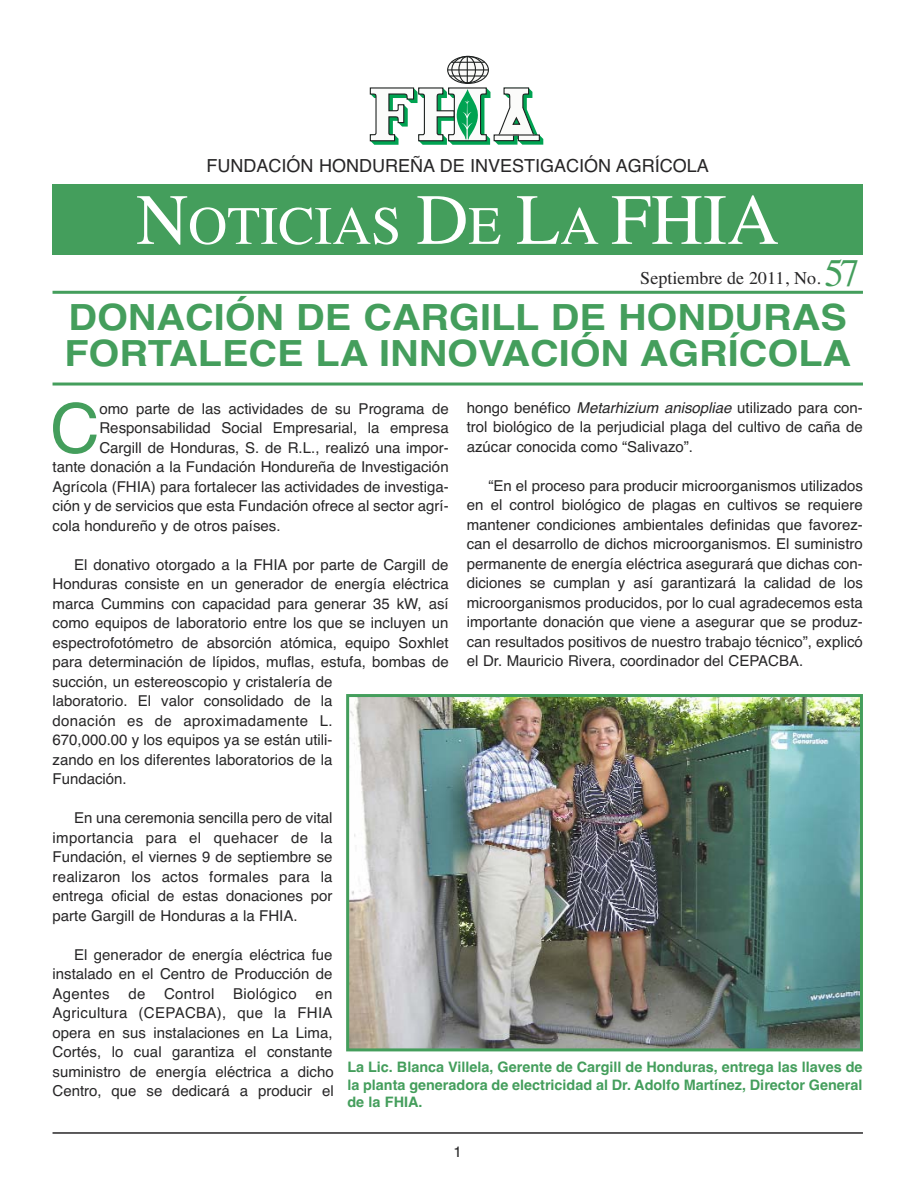
<style>
.page{position:relative;width:917px;height:1187px;background:#fff}
.page>*{position:absolute;margin:0;border:0;box-sizing:border-box;transform-origin:0 0}
.t1{font:68.55px "Helvetica";color:#449e5c}
.t2{font:54px "Times";color:#fff}
.t3{font:39px "Times";color:#449e5c}
.t4{font:700 36px/36px "Helvetica";color:#449e5c;scale:1.1 1}
.t5{font:18px "Helvetica";color:#272627}
.t6{font:18px "Times";color:#272627}
.t7{font:15px/19.5px "Helvetica";color:#272627;text-align:justify}
.t8{font:15px "Helvetica";letter-spacing:.02em;color:#272627}
.t9{font:700 14.4px/17.2px "Helvetica";color:#449e5c;text-align:justify}
.s1{font-size:72px}
.s2{font-style:italic}
</style>
<div class="page">
<div style="left:52px;top:184px;width:810px;height:70px;background:#449e5c"></div>
<svg style="left:447px;top:56px;width:41px;height:27px"></svg>
<div style="left:447px;top:56px;width:42px;height:28px;border:1px solid #1d201f;border-radius:50%"></div>
<div style="left:451px;top:56px;width:33px;height:27px;border:1px solid #1d201f;border-radius:50%"></div>
<hr style="left:466px;top:56px;width:2px;height:27px;background:#1d201f">
<hr style="left:451px;top:62px;width:34px;height:1px;background:#1d201f">
<hr style="left:447px;top:69px;width:41px;height:1px;background:#1d201f">
<hr style="left:449px;top:75px;width:36px;height:2px;background:#1d201f">
<div style="left:458px;top:56px;width:18px;height:27px;border:1px solid #1d201f;border-radius:50%"></div>
<svg style="left:370px;top:87px;width:173px;height:58px"></svg>
<hr style="left:498px;top:134px;width:36px;height:1px;background:#1d201f">
<hr style="left:52px;top:291px;width:810px;height:3px;background:#449e5c">
<hr style="left:52px;top:382px;width:810px;height:3px;background:#449e5c">
<hr style="left:52px;top:1132px;width:810px;height:1px;background:#272627">
<img style="left:350px;top:698px;width:508px;height:349px">
<div style="left:346px;top:694px;width:516px;height:357px;border:3px solid #449e5c"></div>
<p class="t5" style="left:206px;top:159px;width:504px">FUNDACIÓN HONDUREÑA DE INVESTIGACIÓN AGRÍCOLA</p>
<h2 class="t2" style="left:136px;top:206px;width:644px"><span class="s1">N</span>OTICIAS <span class="s1">D</span>E <span class="s1">L</span>A <span class="s1">FHIA</span></h2>
<p class="t6" style="left:640px;top:271px;width:182px">Septiembre de 2011, No.</p>
<h3 class="t3" style="left:824px;top:259px;width:37px">57</h3>
<h3 class="t4" style="left:64px;top:302px;width:716px">DONACIÓN DE CARGILL DE HONDURAS<br>FORTALECE LA INNOVACIÓN AGRÍCOLA</h3>
<p class="t7" style="left:467px;top:399px;width:397px">hongo benéfico <span class="s2">Metarhizium anisopliae</span> utilizado para con&shy;trol biológico de la perjudicial plaga del cultivo de caña de azúcar conocida como “Salivazo”.</p>
<p class="t7" style="left:467px;top:477px;width:397px;text-indent:22px">“En el proceso para producir microorganismos utilizados en el control biológico de plagas en cultivos se requiere mantener condiciones ambientales definidas que favorez&shy;can el desarrollo de dichos microorganismos. El suministro permanente de energía eléctrica asegurará que dichas con&shy;diciones se cumplan y así garantizará la calidad de los microorganismos producidos, por lo cual agradecemos esta importante donación que viene a asegurar que se produz&shy;can resultados positivos de nuestro trabajo técnico”, explicó el Dr. Mauricio Rivera, coordinador del CEPACBA.</p>
<h1 class="t1" style="left:50px;top:403px;width:51px">C</h1>
<p class="t7" style="left:99px;top:400px;width:351px">omo parte de las actividades de su Programa de</p>
<p class="t7" style="left:99px;top:419px;width:351px">Responsabilidad Social Empresarial, la empresa</p>
<p class="t7" style="left:99px;top:439px;width:351px">Cargill de Honduras, S. de R.L., realizó una impor-</p>
<p class="t7" style="left:53px;top:458px;width:397px">tante donación a la Fundación Hondureña de Investigación</p>
<p class="t7" style="left:53px;top:478px;width:398px">Agrícola (FHIA) para fortalecer las actividades de investiga-</p>
<p class="t7" style="left:53px;top:497px;width:397px">ción y de servicios que esta Fundación ofrece al sector agrí-</p>
<p class="t7" style="left:53px;top:517px;width:229px">cola hondureño y de otros países.</p>
<p class="t7" style="left:53px;top:556px;width:397px;text-align:left;text-indent:22px">El donativo otorgado a la FHIA por parte de Cargill de Honduras consiste en un generador de energía eléctrica marca Cummins con capacidad para generar 35 kW, así como equipos de laboratorio entre los que se incluyen un espectrofotómetro de absorción atómica, equipo Soxhlet para determinación de lípidos, muflas, estufa, bombas de succión, un estereoscopio y cristalería de<br>laboratorio. El valor consolidado de la<br>donación es de aproximadamente L.<br>670,000.00 y los equipos ya se están utili-<br>zando en los diferentes laboratorios de la<br>Fundación.</p>
<p class="t7" style="left:53px;top:809px;width:281px;text-indent:22px">En una ceremonia sencilla pero de vital importancia para el quehacer de la Fundación, el viernes 9 de septiembre se realizaron los actos formales para la entrega oficial de estas donaciones por parte Gargill de Honduras a la FHIA.</p>
<p class="t7" style="left:53px;top:946px;width:281px;text-indent:22px">El generador de energía eléctrica fue instalado en el Centro de Producción de Agentes</p>
<p class="t7" style="left:128px;top:985px;width:19px">de</p>
<p class="t8" style="left:164px;top:988px;width:52px">Control</p>
<p class="t8" style="left:233px;top:988px;width:65px">Biológico</p>
<p class="t7" style="left:53px;top:985px;width:283px;text-indent:263px">en Agricultura (CEPACBA), que la FHIA opera en sus instalaciones en La Lima, Cortés, lo cual garantiza el constante suministro de energía eléctrica a dicho Centro, que se dedicará a producir el</p>
<p class="t9" style="left:347px;top:1060px;width:516px">La Lic. Blanca Villela, Gerente de Cargill de Honduras, entrega las llaves de la planta generadora de electricidad al Dr. Adolfo Martínez, Director General de la FHIA.</p>
<p class="t7" style="left:453px;top:1143px;width:10px">1</p>
</div>
